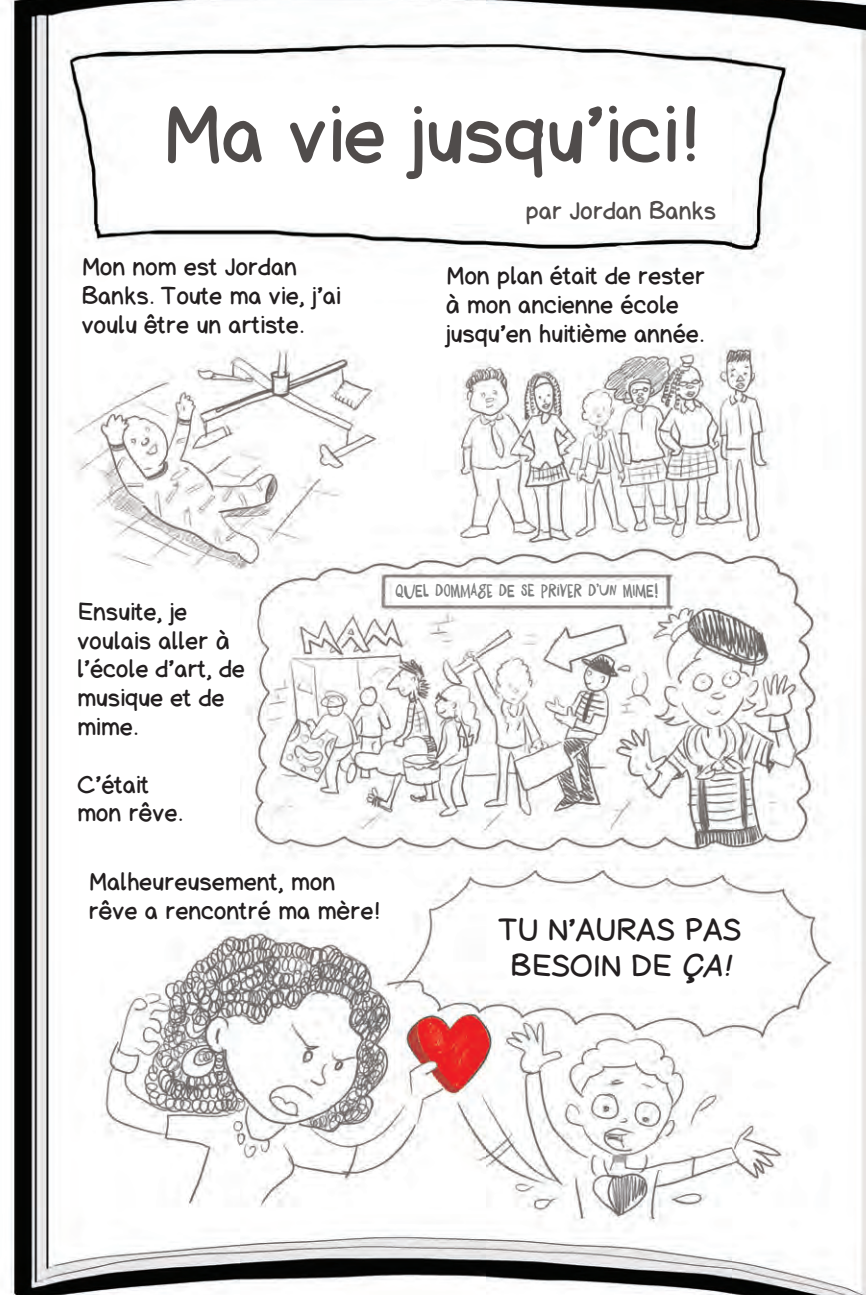
<style>
.page{position:relative;width:866px;height:1295px;background:#fff}
.page>*{position:absolute;margin:0;border:0;box-sizing:border-box;transform-origin:0 0}
.Paragraph_Style_1{font:78px "Schuboise Handwrite";color:#504c4b}
.Paragraph_Style_1-2{font:30px/36px "Schuboise Handwrite";color:#231f20;text-align:center}
.Paragraph_Style_1-3{font:24px/28.8px "Schuboise Handwrite";color:#231f20}
.Paragraph_Style_1-4{font:24px "Schuboise Handwrite";color:#504c4b}
.Paragraph_Style_1-5{font:16px "Daft Brush";letter-spacing:.02em;color:#7f8080}
.s1{font-style:italic}
</style>
<div class="page">
<img style="left:10px;top:0;width:855px;height:1295px">
<p class="Paragraph_Style_1" style="left:163px;top:87px;width:537px">Ma vie jusqu’ici!</p>
<p class="Paragraph_Style_1-4" style="left:526px;top:196px;width:192px">par Jordan Banks</p>
<p class="Paragraph_Style_1-3" style="left:82px;top:253px;width:261px">Mon nom est Jordan<br>Banks. Toute ma vie, j’ai voulu être un artiste.</p>
<p class="Paragraph_Style_1-3" style="left:446px;top:261px;width:261px">Mon plan était de rester à mon ancienne école jusqu’en huitième année.</p>
<p class="Paragraph_Style_1-3" style="left:78px;top:597px;width:169px">Ensuite, je voulais aller à l’école d’art, de musique et de mime.</p>
<p class="Paragraph_Style_1-3" style="left:78px;top:770px;width:107px">C’était mon rêve.</p>
<p class="Paragraph_Style_1-5" style="left:395px;top:580px;width:264px">QUEL DOMMAGE DE SE PRIVER D’UN MIME!</p>
<p class="Paragraph_Style_1-3" style="left:89px;top:867px;width:292px">Malheureusement, mon rêve a rencontré ma mère!</p>
<p class="Paragraph_Style_1-2" style="left:499px;top:911px;width:244px">TU N’AURAS PAS<br>BESOIN DE <span class="s1">ÇA!</span></p>
</div>
